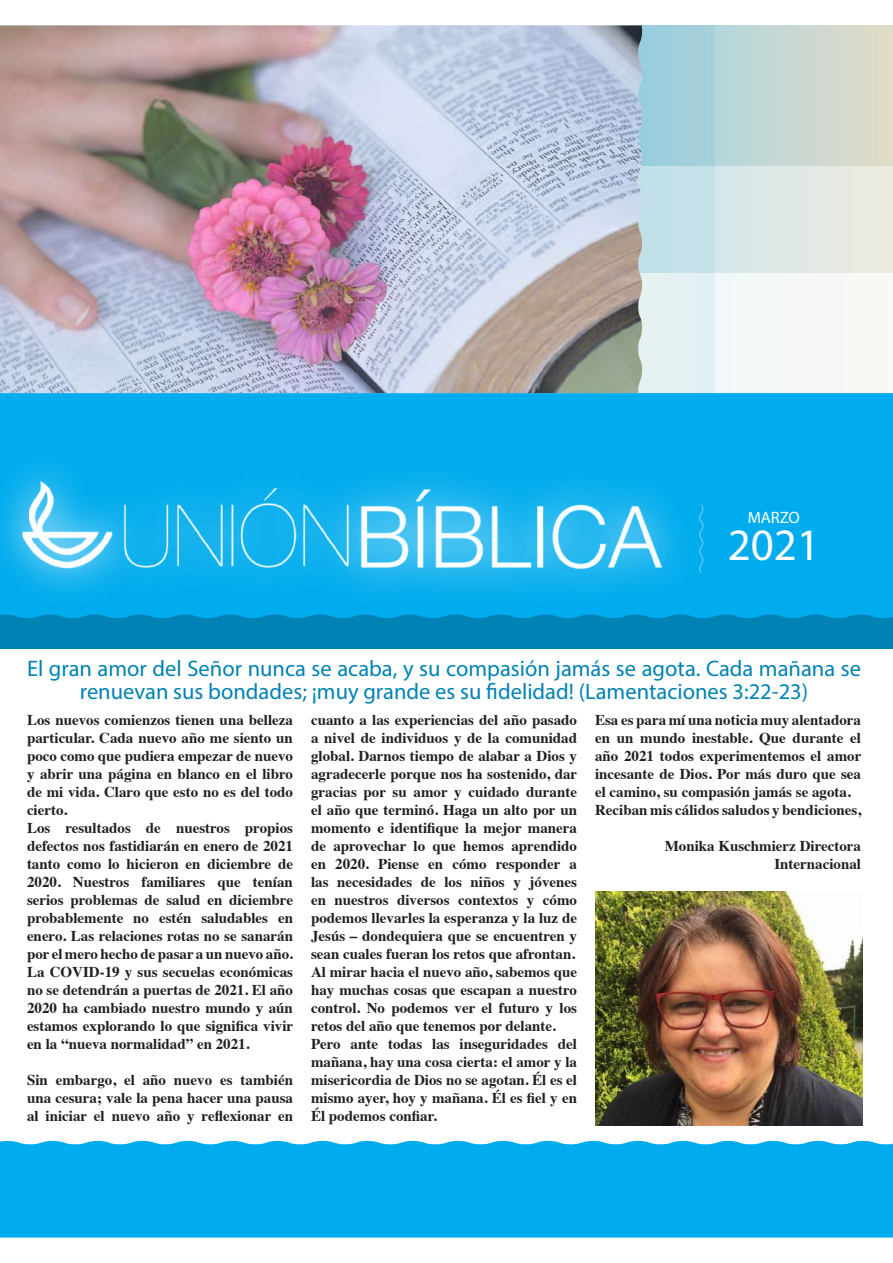
<style>
.page{position:relative;width:893px;height:1263px;background:#fff}
.page>*{position:absolute;margin:0;border:0;box-sizing:border-box;transform-origin:0 0}
.t1{font:45px "Myriad Pro";color:#fff}
.t2{font:22.5px/22.5px "Myriad Pro";color:#0082b5;text-align:center}
.t3{font:16.5px "Myriad Pro";letter-spacing:-.005em;color:#fff}
.t4{font:700 15px/18px "Times";color:#231f20}
</style>
<div class="page">
<svg style="left:715px;top:25px;width:178px;height:368px"></svg>
<svg style="left:642px;top:25px;width:73px;height:368px;background:#c0dee7"></svg>
<div style="left:0;top:411px;width:893px;height:237px;background:#0082b5"></div>
<div style="left:0;top:1141px;width:893px;height:96px;background:#00aced"></div>
<div style="left:706px;top:393px;width:187px;height:225px;background:#00aced"></div>
<img style="left:0;top:393px;width:706px;height:225px">
<img style="left:0;top:25px;width:642px;height:368px">
<img style="left:595px;top:891px;width:268px;height:234px">
<svg style="left:698px;top:503px;width:7px;height:71px"></svg>
<p class="t3" style="left:748px;top:507px;width:54px">MARZO</p>
<h1 class="t1" style="left:728px;top:517px;width:94px">2021</h1>
<h2 class="t2" style="left:27px;top:657px;width:835px">El gran amor del Señor nunca se acaba, y su compasión jamás se agota. Cada mañana se renuevan sus bondades; ¡muy grande es su fidelidad! (Lamentaciones 3:22-23)</h2>
<p class="t4" style="left:27px;top:709px;width:268px">Los nuevos comienzos tienen una belleza particular. Cada nuevo año me siento un poco como que pudiera empezar de nuevo y abrir una página en blanco en el libro de mi vida. Claro que esto no es del todo cierto.<br>Los resultados de nuestros propios defectos nos fastidiarán en enero de 2021 tanto como lo hicieron en diciembre de 2020. Nuestros familiares que tenían serios problemas de salud en diciembre probablemente no estén saludables en enero. Las relaciones rotas no se sanarán por el mero hecho de pasar a un nuevo año.<br>La COVID-19 y sus secuelas económicas no se detendrán a puertas de 2021. El año 2020 ha cambiado nuestro mundo y aún estamos explorando lo que significa vivir en la “nueva normalidad” en 2021.</p>
<p class="t4" style="left:27px;top:1069px;width:268px;text-align:justify">Sin embargo, el año nuevo es también una cesura; vale la pena hacer una pausa al iniciar el nuevo año y reflexionar en</p>
<p class="t4" style="left:311px;top:709px;width:268px">cuanto a las experiencias del año pasado a nivel de individuos y de la comunidad global. Darnos tiempo de alabar a Dios y agradecerle porque nos ha sostenido, dar gracias por su amor y cuidado durante el año que terminó. Haga un alto por un momento e identifique la mejor manera de aprovechar lo que hemos aprendido en 2020. Piense en cómo responder a las necesidades de los niños y jóvenes en nuestros diversos contextos y cómo podemos llevarles la esperanza y la luz de Jesús – dondequiera que se encuentren y sean cuales fueran los retos que afrontan.<br>Al mirar hacia el nuevo año, sabemos que hay muchas cosas que escapan a nuestro control. No podemos ver el futuro y los retos del año que tenemos por delante.<br>Pero ante todas las inseguridades del mañana, hay una cosa cierta: el amor y la misericordia de Dios no se agotan. Él es el mismo ayer, hoy y mañana. Él es fiel y en Él podemos confiar.</p>
<p class="t4" style="left:595px;top:709px;width:268px">Esa es para mí una noticia muy alentadora en un mundo inestable. Que durante el año 2021 todos experimentemos el amor incesante de Dios. Por más duro que sea el camino, su compasión jamás se agota.<br>Reciban mis cálidos saludos y bendiciones,</p>
<p class="t4" style="left:665px;top:835px;width:198px;text-align:right">Monika Kuschmierz Directora<br>Internacional</p>
</div>
